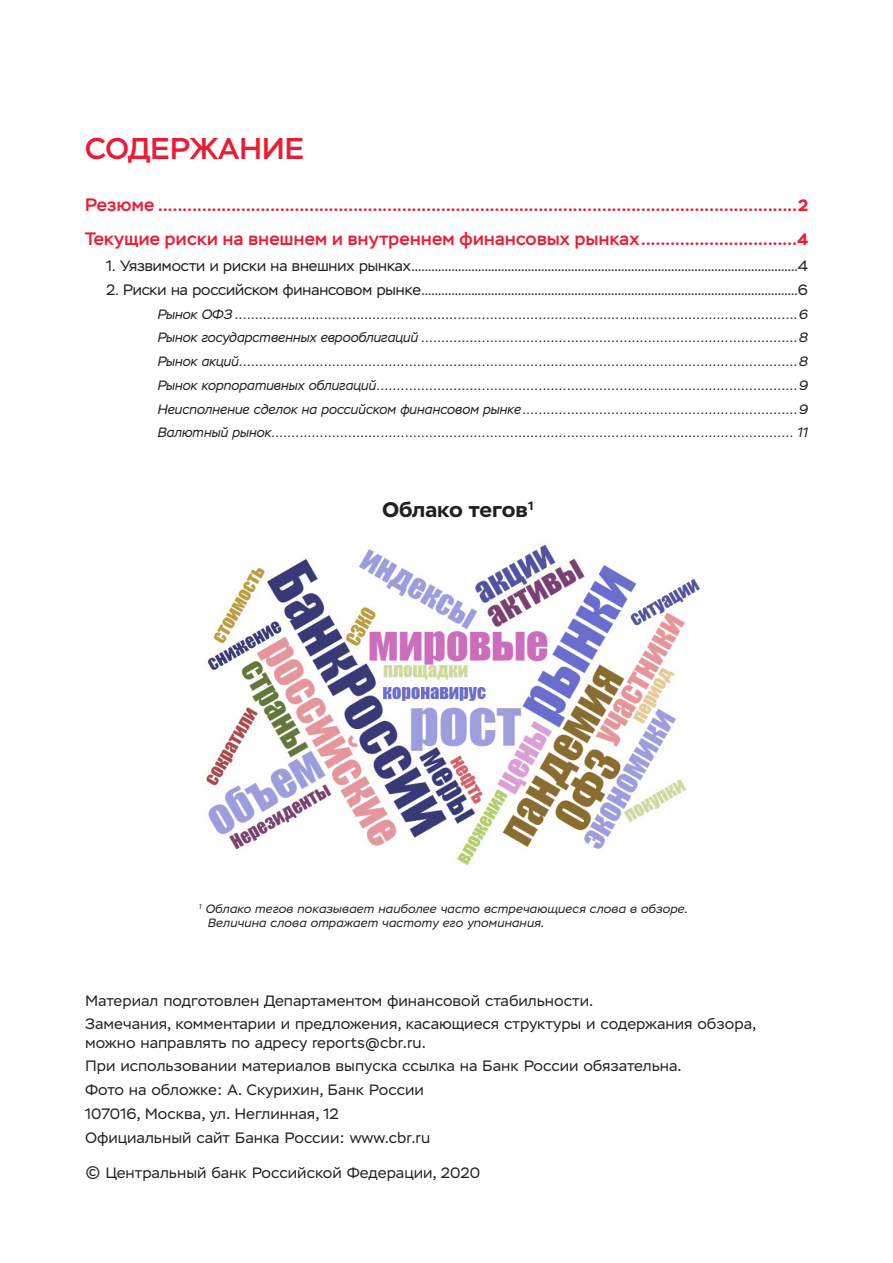
<style>
.page{position:relative;width:893px;height:1263px;background:#fff}
.page>*{position:absolute;margin:0;border:0;box-sizing:border-box;transform-origin:0 0}
.Содержание{font:500 30px "Stem";letter-spacing:.01em;color:#ed1a33}
.Текст{font:700 21px "Stem Text";color:#231f20}
.Оглавление_Глава{font:500 18px "Stem";letter-spacing:.02em;color:#ed1a33}
.Текст-2{font:15px/18.6px "Stem Text";color:#231f20}
.Оглавление_Раздел{font:15px "Stem";color:#231f20}
.Оглавление_ПодПодРаз{font:italic 13.5px "Stem";color:#231f20}
.Сноска{font:italic 12px/14.4px "Stem Text";color:#231f20}
.s1{font-weight:700;font-size:16.5px}
.s2{font-family:"Stem Text"}
</style>
<div class="page">
<img style="left:205px;top:542px;width:495px;height:324px">
<p class="Содержание" style="left:85px;top:131px;width:221px">СОДЕРЖАНИЕ</p>
<p class="Оглавление_Глава" style="left:85px;top:193px;width:724px">Резюме ...................................................................................................................................<span class="s1">2</span></p>
<p class="Оглавление_Глава" style="left:85px;top:228px;width:724px">Текущие риски на внешнем и внутреннем финансовых рынках................................<span class="s1">4</span></p>
<p class="Оглавление_Раздел" style="left:106px;top:257px;width:703px">1. Уязвимости и риски на внешних рынках....................................................................................................................<span class="s2">4</span></p>
<p class="Оглавление_Раздел" style="left:106px;top:281px;width:703px">2. Риски на российском финансовом рынке.................................................................................................................<span class="s2">6</span></p>
<p class="Оглавление_ПодПодРаз" style="left:157px;top:306px;width:652px">Рынок ОФЗ ...........................................................................................................................................6</p>
<p class="Оглавление_ПодПодРаз" style="left:157px;top:330px;width:652px">Рынок государственных еврооблигаций .............................................................................................8</p>
<p class="Оглавление_ПодПодРаз" style="left:157px;top:353px;width:652px">Рынок акций..........................................................................................................................................8</p>
<p class="Оглавление_ПодПодРаз" style="left:157px;top:377px;width:652px">Рынок корпоративных облигаций........................................................................................................9</p>
<p class="Оглавление_ПодПодРаз" style="left:157px;top:401px;width:652px">Неисполнение сделок на российском финансовом рынке....................................................................9</p>
<p class="Оглавление_ПодПодРаз" style="left:157px;top:425px;width:652px">Валютный рынок................................................................................................................................. 11</p>
<p class="Текст" style="left:382px;top:496px;width:153px">Облако тегов<sup>1</sup></p>
<p class="Сноска" style="left:207px;top:901px;width:482px;text-indent:-9px"><sup>1</sup> Облако тегов показывает наиболее часто встречающиеся слова в обзоре.<br>Величина слова отражает частоту его упоминания.</p>
<p class="Текст-2" style="left:85px;top:991px;width:510px">Материал подготовлен Департаментом финансовой стабильности.</p>
<p class="Текст-2" style="left:85px;top:1014px;width:673px">Замечания, комментарии и предложения, касающиеся структуры и содержания обзора, можно направлять по адресу reports@cbr.ru.</p>
<p class="Текст-2" style="left:85px;top:1057px;width:598px">При использовании материалов выпуска ссылка на Банк России обязательна.</p>
<p class="Текст-2" style="left:85px;top:1081px;width:340px">Фото на обложке: А. Скурихин, Банк России</p>
<p class="Текст-2" style="left:85px;top:1105px;width:255px">107016, Москва, ул. Неглинная, 12</p>
<p class="Текст-2" style="left:85px;top:1129px;width:347px">Официальный сайт Банка России: www.cbr.ru</p>
<p class="Текст-2" style="left:85px;top:1163px;width:397px">© Центральный банк Российской Федерации, 2020</p>
</div>
